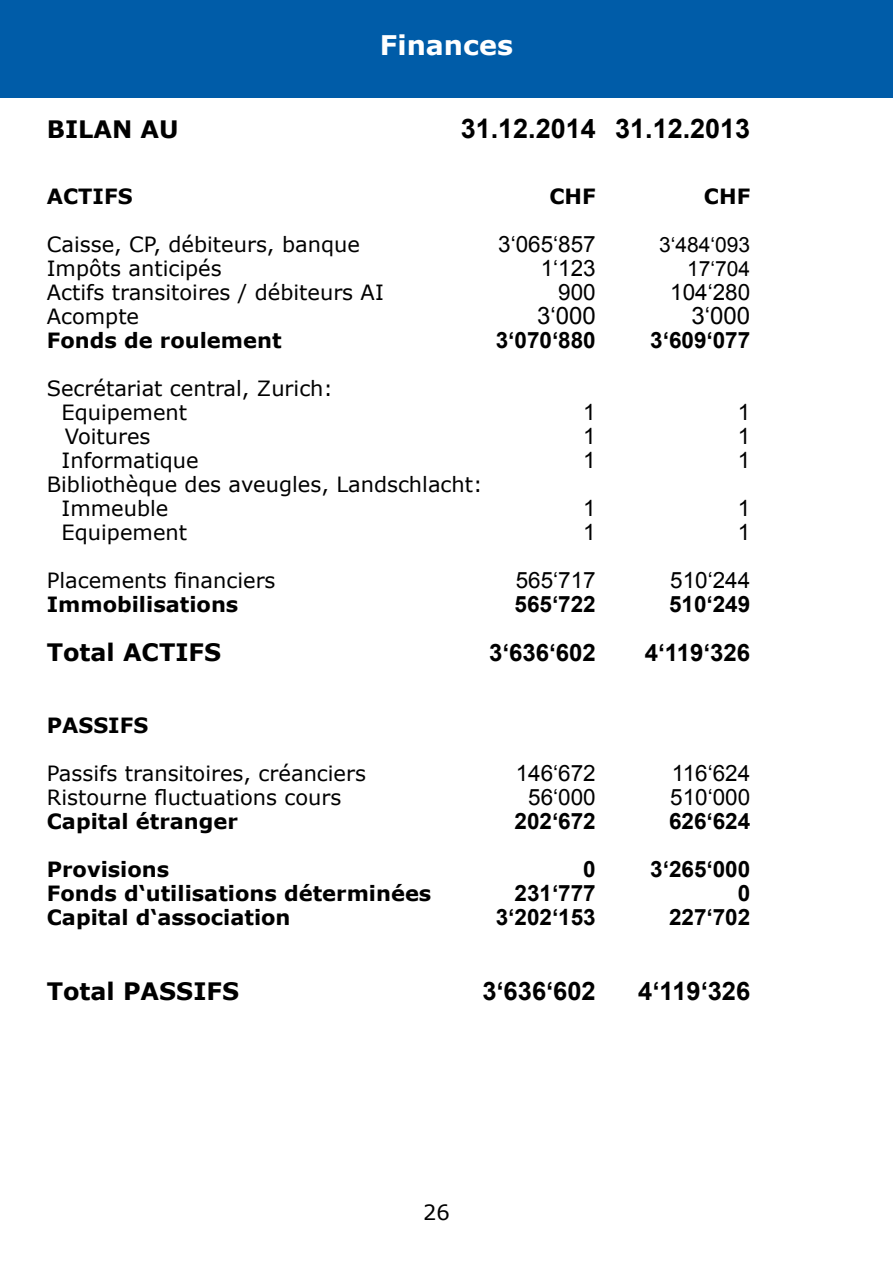
<style>
.page{position:relative;width:893px;height:1263px;background:#fff}
.page>*{position:absolute;margin:0;border:0;box-sizing:border-box;transform-origin:0 0}
.t1{font:700 27px "Arial";color:#000}
.t2{font:700 27px "Verdana";color:#fff}
.t3{font:700 25.5px "Arial";color:#000}
.t4{font:700 24px "Verdana";color:#000}
.t5{font:700 24px "Arial";color:#000}
.t6{font:24px "Arial";color:#000}
.t7{font:700 22.5px "Arial";color:#000}
.t8{font:22.5px "Arial";color:#000}
.t9{font:21px/24px "Verdana";color:#000}
.t10{font:700 21px "Verdana";color:#000}
.t11{font:21px "Arial";color:#000}
</style>
<div class="page">
<div style="left:0;top:0;width:893px;height:98px;background:#005ca8"></div>
<p class="t2" style="left:380px;top:26px;width:135px">Finances</p>
<p class="t4" style="left:47px;top:112px;width:133px">BILAN AU</p>
<p class="t1" style="left:461px;top:110px;width:291px">31.12.2014 31.12.2013</p>
<p class="t10" style="left:47px;top:181px;width:87px">ACTIFS</p>
<p class="t10" style="left:549px;top:181px;width:48px">CHF</p>
<p class="t10" style="left:704px;top:181px;width:48px">CHF</p>
<p class="t9" style="left:47px;top:232px;width:315px">Caisse, CP, débiteurs, banque</p>
<p class="t8" style="left:498px;top:229px;width:99px">3‘065‘857</p>
<p class="t11" style="left:659px;top:230px;width:93px">3‘484‘093</p>
<p class="t9" style="left:47px;top:256px;width:176px">Impôts anticipés</p>
<p class="t8" style="left:541px;top:253px;width:57px">1‘123</p>
<p class="t11" style="left:687px;top:254px;width:65px">17‘704</p>
<p class="t9" style="left:47px;top:280px;width:339px">Actifs transitoires / débiteurs AI</p>
<p class="t8" style="left:558px;top:277px;width:39px">900</p>
<p class="t8" style="left:670px;top:277px;width:82px">104‘280</p>
<p class="t9" style="left:47px;top:304px;width:94px">Acompte</p>
<p class="t6" style="left:537px;top:299px;width:60px">3‘000</p>
<p class="t6" style="left:692px;top:299px;width:60px">3‘000</p>
<p class="t10" style="left:47px;top:325px;width:236px">Fonds de roulement</p>
<p class="t7" style="left:496px;top:325px;width:102px">3‘070‘880</p>
<p class="t7" style="left:650px;top:325px;width:102px">3‘609‘077</p>
<p class="t9" style="left:62px;top:376px;width:273px;text-indent:-15px">Secrétariat central, Zurich:<br>Equipement</p>
<p class="t8" style="left:583px;top:397px;width:14px">1</p>
<p class="t8" style="left:738px;top:397px;width:14px">1</p>
<p class="t9" style="left:65px;top:424px;width:87px">Voitures</p>
<p class="t8" style="left:583px;top:421px;width:14px">1</p>
<p class="t8" style="left:738px;top:421px;width:14px">1</p>
<p class="t9" style="left:62px;top:448px;width:139px">Informatique</p>
<p class="t8" style="left:583px;top:445px;width:14px">1</p>
<p class="t8" style="left:738px;top:445px;width:14px">1</p>
<p class="t9" style="left:62px;top:472px;width:423px;text-indent:-15px">Bibliothèque des aveugles, Landschlacht:<br>Immeuble</p>
<p class="t8" style="left:583px;top:493px;width:14px">1</p>
<p class="t8" style="left:738px;top:493px;width:14px">1</p>
<p class="t9" style="left:62px;top:520px;width:127px">Equipement</p>
<p class="t8" style="left:583px;top:517px;width:14px">1</p>
<p class="t8" style="left:738px;top:517px;width:14px">1</p>
<p class="t9" style="left:47px;top:568px;width:230px">Placements financiers</p>
<p class="t8" style="left:516px;top:565px;width:82px">565‘717</p>
<p class="t8" style="left:670px;top:565px;width:82px">510‘244</p>
<p class="t10" style="left:47px;top:589px;width:193px">Immobilisations</p>
<p class="t7" style="left:514px;top:589px;width:83px">565‘722</p>
<p class="t7" style="left:669px;top:589px;width:83px">510‘249</p>
<p class="t4" style="left:47px;top:635px;width:176px">Total ACTIFS</p>
<p class="t5" style="left:489px;top:637px;width:108px">3‘636‘602</p>
<p class="t5" style="left:645px;top:637px;width:107px">4‘119‘326</p>
<p class="t10" style="left:47px;top:711px;width:103px">PASSIFS</p>
<p class="t9" style="left:47px;top:761px;width:321px">Passifs transitoires, créanciers</p>
<p class="t8" style="left:516px;top:758px;width:82px">146‘672</p>
<p class="t8" style="left:672px;top:758px;width:80px">116‘624</p>
<p class="t9" style="left:47px;top:785px;width:296px">Ristourne fluctuations cours</p>
<p class="t8" style="left:528px;top:782px;width:69px">56‘000</p>
<p class="t8" style="left:670px;top:782px;width:82px">510‘000</p>
<p class="t10" style="left:47px;top:807px;width:193px">Capital étranger</p>
<p class="t7" style="left:514px;top:806px;width:83px">202‘672</p>
<p class="t7" style="left:669px;top:806px;width:83px">626‘624</p>
<p class="t10" style="left:47px;top:855px;width:124px">Provisions</p>
<p class="t7" style="left:583px;top:854px;width:14px">0</p>
<p class="t7" style="left:650px;top:854px;width:102px">3‘265‘000</p>
<p class="t10" style="left:47px;top:879px;width:386px">Fonds d‘utilisations déterminées</p>
<p class="t7" style="left:514px;top:878px;width:83px">231‘777</p>
<p class="t7" style="left:738px;top:878px;width:14px">0</p>
<p class="t10" style="left:47px;top:903px;width:245px">Capital d‘association</p>
<p class="t7" style="left:496px;top:902px;width:102px">3‘202‘153</p>
<p class="t7" style="left:669px;top:902px;width:83px">227‘702</p>
<p class="t4" style="left:47px;top:974px;width:194px">Total PASSIFS</p>
<p class="t3" style="left:482px;top:974px;width:115px">3‘636‘602</p>
<p class="t3" style="left:638px;top:974px;width:114px">4‘119‘326</p>
<p class="t9" style="left:423px;top:1200px;width:28px">26</p>
</div>
